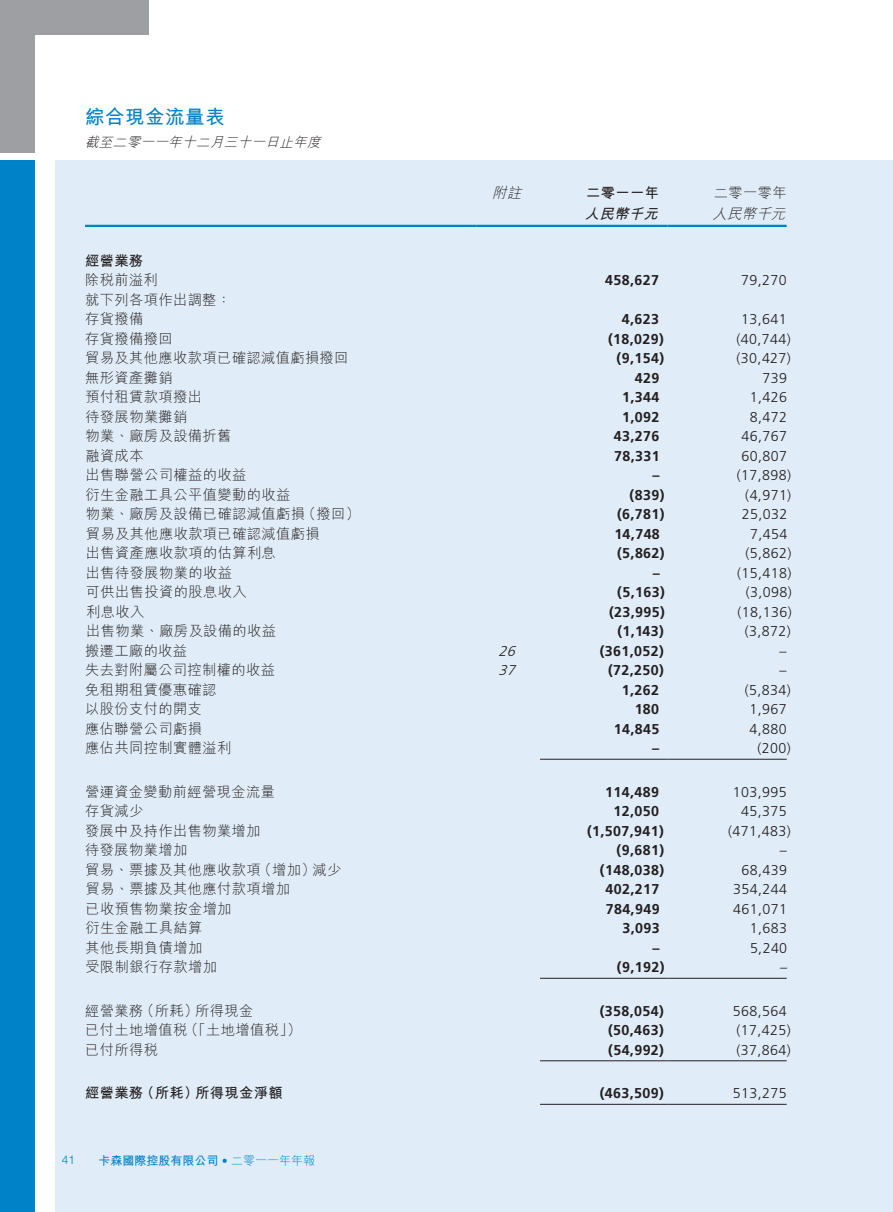
<style>
.page{position:relative;width:893px;height:1212px;background:#fff}
.page>*{position:absolute;margin:0;border:0;box-sizing:border-box;transform-origin:0 0}
.t1{font:700 19.5px "M Hei HK";letter-spacing:.03em;color:#0082c8}
.t2{font:300 14.25px/19.5px "M Hei HK";letter-spacing:.03em;color:#231f20}
.t3{font:700 14.25px "Frutiger LT Std";letter-spacing:.03em;color:#231f20}
.t4{font:300 14.25px "Frutiger LT Std";letter-spacing:.03em;color:#231f20}
.t5{font:700 14.25px "M Hei HK";letter-spacing:.03em;color:#231f20}
.t6{font:italic 300 14.25px "M Hei HK";color:#231f20}
.t7{font:italic 700 14.25px "M Hei HK";color:#231f20}
.t8{font:italic 300 14.25px "Frutiger LT Std";color:#231f20}
.t9{font:italic 300 13.5px "M Hei HK";color:#231f20}
.t10{font:700 12px "M Hei HK";color:#0082c8}
.t11{font:300 12px "Helvetica Neue LT Std";color:#0082c8}
.s1{font-family:"Frutiger LT Std";font-weight:300}
.s2{font-weight:300}
</style>
<div class="page">
<div style="left:55px;top:160px;width:838px;height:1052px;background:#e0ecf7"></div>
<div style="left:0;top:160px;width:34px;height:1052px;background:#0082c8"></div>
<div style="left:0;top:0;width:34px;height:152px;background:#9d9fa2"></div>
<div style="left:0;top:0;width:149px;height:34px;background:#9d9fa2"></div>
<hr style="left:85px;top:225px;width:391px;height:2px;background:#0082c8">
<hr style="left:476px;top:225px;width:64px;height:2px;background:#0082c8">
<hr style="left:540px;top:225px;width:128px;height:2px;background:#0082c8">
<hr style="left:668px;top:225px;width:119px;height:2px;background:#0082c8">
<hr style="left:540px;top:759px;width:128px;height:1px;background:#231f20">
<hr style="left:668px;top:759px;width:119px;height:1px;background:#231f20">
<hr style="left:540px;top:978px;width:128px;height:1px;background:#231f20">
<hr style="left:668px;top:978px;width:119px;height:1px;background:#231f20">
<hr style="left:540px;top:1060px;width:128px;height:1px;background:#231f20">
<hr style="left:668px;top:1060px;width:119px;height:1px;background:#231f20">
<hr style="left:540px;top:1104px;width:128px;height:1px;background:#231f20">
<hr style="left:668px;top:1104px;width:119px;height:1px;background:#231f20">
<h1 class="t1" style="left:85px;top:102px;width:141px">綜合現金流量表</h1>
<p class="t9" style="left:85px;top:133px;width:242px">截至二零一一年十二月三十一日止年度</p>
<p class="t6" style="left:492px;top:183px;width:35px">附註</p>
<p class="t5" style="left:586px;top:182px;width:74px">二零一一年</p>
<p class="t2" style="left:714px;top:182px;width:74px">二零一零年</p>
<p class="t7" style="left:585px;top:203px;width:79px">人民幣千元</p>
<p class="t6" style="left:712px;top:204px;width:79px">人民幣千元</p>
<p class="t5" style="left:85px;top:250px;width:60px">經營業務</p>
<p class="t2" style="left:85px;top:270px;width:74px">除稅前溢利</p>
<p class="t3" style="left:605px;top:272px;width:55px">458,627</p>
<p class="t4" style="left:741px;top:272px;width:47px">79,270</p>
<p class="t2" style="left:85px;top:289px;width:148px">就下列各項作出調整：存貨撥備</p>
<p class="t3" style="left:622px;top:311px;width:39px">4,623</p>
<p class="t4" style="left:741px;top:311px;width:47px">13,641</p>
<p class="t2" style="left:85px;top:328px;width:89px">存貨撥備撥回</p>
<p class="t3" style="left:608px;top:330px;width:57px">(18,029)</p>
<p class="t4" style="left:736px;top:331px;width:56px">(40,744)</p>
<p class="t2" style="left:85px;top:348px;width:265px">貿易及其他應收款項已確認減值虧損撥回</p>
<p class="t3" style="left:617px;top:350px;width:49px">(9,154)</p>
<p class="t4" style="left:737px;top:350px;width:56px">(30,427)</p>
<p class="t2" style="left:85px;top:367px;width:89px">無形資產攤銷</p>
<p class="t3" style="left:635px;top:369px;width:26px">429</p>
<p class="t4" style="left:762px;top:370px;width:26px">739</p>
<p class="t2" style="left:85px;top:387px;width:118px">預付租賃款項撥出</p>
<p class="t3" style="left:622px;top:389px;width:39px">1,344</p>
<p class="t4" style="left:750px;top:389px;width:39px">1,426</p>
<p class="t2" style="left:85px;top:406px;width:104px">待發展物業攤銷</p>
<p class="t3" style="left:622px;top:408px;width:39px">1,092</p>
<p class="t4" style="left:750px;top:409px;width:39px">8,472</p>
<p class="t2" style="left:85px;top:426px;width:148px">物業、廠房及設備折舊</p>
<p class="t3" style="left:614px;top:428px;width:47px">43,276</p>
<p class="t4" style="left:742px;top:428px;width:47px">46,767</p>
<p class="t2" style="left:86px;top:445px;width:60px">融資成本</p>
<p class="t3" style="left:614px;top:447px;width:47px">78,331</p>
<p class="t4" style="left:742px;top:448px;width:47px">60,807</p>
<p class="t2" style="left:86px;top:465px;width:162px">出售聯營公司權益的收益</p>
<p class="t3" style="left:652px;top:467px;width:9px">–</p>
<p class="t4" style="left:737px;top:467px;width:56px">(17,898)</p>
<p class="t2" style="left:86px;top:484px;width:206px">衍生金融工具公平值變動的收益</p>
<p class="t3" style="left:630px;top:486px;width:36px">(839)</p>
<p class="t4" style="left:745px;top:487px;width:47px">(4,971)</p>
<p class="t2" style="left:86px;top:504px;width:276px">物業、廠房及設備已確認減值虧損（撥回）</p>
<p class="t3" style="left:617px;top:506px;width:49px">(6,781)</p>
<p class="t4" style="left:742px;top:506px;width:47px">25,032</p>
<p class="t2" style="left:86px;top:523px;width:235px">貿易及其他應收款項已確認減值虧損</p>
<p class="t3" style="left:614px;top:525px;width:47px">14,748</p>
<p class="t4" style="left:750px;top:526px;width:39px">7,454</p>
<p class="t2" style="left:86px;top:543px;width:192px">出售資產應收款項的估算利息</p>
<p class="t3" style="left:617px;top:545px;width:49px">(5,862)</p>
<p class="t4" style="left:745px;top:545px;width:47px">(5,862)</p>
<p class="t2" style="left:86px;top:562px;width:148px">出售待發展物業的收益</p>
<p class="t3" style="left:653px;top:564px;width:9px">–</p>
<p class="t4" style="left:737px;top:565px;width:56px">(15,418)</p>
<p class="t2" style="left:86px;top:582px;width:162px">可供出售投資的股息收入</p>
<p class="t3" style="left:617px;top:584px;width:49px">(5,163)</p>
<p class="t4" style="left:746px;top:584px;width:47px">(3,098)</p>
<p class="t2" style="left:86px;top:601px;width:60px">利息收入</p>
<p class="t3" style="left:609px;top:603px;width:57px">(23,995)</p>
<p class="t4" style="left:737px;top:604px;width:56px">(18,136)</p>
<p class="t2" style="left:86px;top:621px;width:192px">出售物業、廠房及設備的收益</p>
<p class="t3" style="left:617px;top:623px;width:48px">(1,143)</p>
<p class="t4" style="left:745px;top:623px;width:47px">(3,872)</p>
<p class="t2" style="left:85px;top:640px;width:104px">搬遷工廠的收益</p>
<p class="t8" style="left:499px;top:643px;width:22px">26</p>
<p class="t3" style="left:600px;top:642px;width:66px">(361,052)</p>
<p class="t4" style="left:780px;top:643px;width:9px">–</p>
<p class="t2" style="left:85px;top:660px;width:192px">失去對附屬公司控制權的收益</p>
<p class="t8" style="left:499px;top:662px;width:22px">37</p>
<p class="t3" style="left:608px;top:662px;width:57px">(72,250)</p>
<p class="t4" style="left:780px;top:662px;width:9px">–</p>
<p class="t2" style="left:85px;top:679px;width:133px">免租期租賃優惠確認</p>
<p class="t3" style="left:622px;top:681px;width:39px">1,262</p>
<p class="t4" style="left:745px;top:682px;width:47px">(5,834)</p>
<p class="t2" style="left:85px;top:699px;width:118px">以股份支付的開支</p>
<p class="t3" style="left:635px;top:701px;width:26px">180</p>
<p class="t4" style="left:749px;top:701px;width:39px">1,967</p>
<p class="t2" style="left:85px;top:718px;width:118px">應佔聯營公司虧損</p>
<p class="t3" style="left:614px;top:720px;width:47px">14,845</p>
<p class="t4" style="left:750px;top:721px;width:39px">4,880</p>
<p class="t2" style="left:85px;top:738px;width:148px">應佔共同控制實體溢利</p>
<p class="t3" style="left:652px;top:740px;width:9px">–</p>
<p class="t4" style="left:757px;top:740px;width:35px">(200)</p>
<p class="t2" style="left:85px;top:781px;width:192px">營運資金變動前經營現金流量</p>
<p class="t3" style="left:605px;top:783px;width:55px">114,489</p>
<p class="t4" style="left:733px;top:784px;width:55px">103,995</p>
<p class="t2" style="left:85px;top:801px;width:60px">存貨減少</p>
<p class="t3" style="left:614px;top:803px;width:47px">12,050</p>
<p class="t4" style="left:741px;top:803px;width:47px">45,375</p>
<p class="t2" style="left:85px;top:820px;width:177px">發展中及持作出售物業增加</p>
<p class="t3" style="left:587px;top:822px;width:78px">(1,507,941)</p>
<p class="t4" style="left:728px;top:823px;width:64px">(471,483)</p>
<p class="t2" style="left:85px;top:840px;width:104px">待發展物業增加</p>
<p class="t3" style="left:616px;top:842px;width:49px">(9,681)</p>
<p class="t4" style="left:780px;top:842px;width:9px">–</p>
<p class="t2" style="left:85px;top:859px;width:258px">貿易、票據及其他應收款項（增加）減少</p>
<p class="t3" style="left:600px;top:861px;width:66px">(148,038)</p>
<p class="t4" style="left:741px;top:862px;width:47px">68,439</p>
<p class="t2" style="left:85px;top:879px;width:206px">貿易、票據及其他應付款項增加</p>
<p class="t3" style="left:606px;top:881px;width:55px">402,217</p>
<p class="t4" style="left:733px;top:881px;width:55px">354,244</p>
<p class="t2" style="left:85px;top:898px;width:148px">已收預售物業按金增加</p>
<p class="t3" style="left:606px;top:900px;width:55px">784,949</p>
<p class="t4" style="left:733px;top:901px;width:55px">461,071</p>
<p class="t2" style="left:86px;top:918px;width:118px">衍生金融工具結算</p>
<p class="t3" style="left:622px;top:920px;width:39px">3,093</p>
<p class="t4" style="left:750px;top:920px;width:39px">1,683</p>
<p class="t2" style="left:86px;top:937px;width:118px">其他長期負債增加</p>
<p class="t3" style="left:652px;top:939px;width:9px">–</p>
<p class="t4" style="left:750px;top:940px;width:39px">5,240</p>
<p class="t2" style="left:86px;top:957px;width:133px">受限制銀行存款增加</p>
<p class="t3" style="left:617px;top:959px;width:49px">(9,192)</p>
<p class="t4" style="left:780px;top:959px;width:9px">–</p>
<p class="t2" style="left:85px;top:1000px;width:170px">經營業務（所耗）所得現金</p>
<p class="t3" style="left:600px;top:1002px;width:66px">(358,054)</p>
<p class="t4" style="left:733px;top:1003px;width:55px">568,564</p>
<p class="t2" style="left:85px;top:1020px;width:218px">已付土地增值稅（「土地增值稅」）</p>
<p class="t3" style="left:608px;top:1022px;width:57px">(50,463)</p>
<p class="t4" style="left:736px;top:1022px;width:56px">(17,425)</p>
<p class="t2" style="left:85px;top:1039px;width:74px">已付所得稅</p>
<p class="t3" style="left:608px;top:1041px;width:57px">(54,992)</p>
<p class="t4" style="left:737px;top:1042px;width:56px">(37,864)</p>
<p class="t5" style="left:85px;top:1083px;width:199px">經營業務（所耗）所得現金淨額</p>
<p class="t3" style="left:600px;top:1085px;width:66px">(463,509)</p>
<p class="t4" style="left:733px;top:1085px;width:55px">513,275</p>
<p class="t11" style="left:62px;top:1152px;width:15px">41</p>
<p class="t10" style="left:98px;top:1152px;width:218px">卡森國際控股有限公司 <span class="s1">•</span> <span class="s2">二零一一年年報</span></p>
</div>
